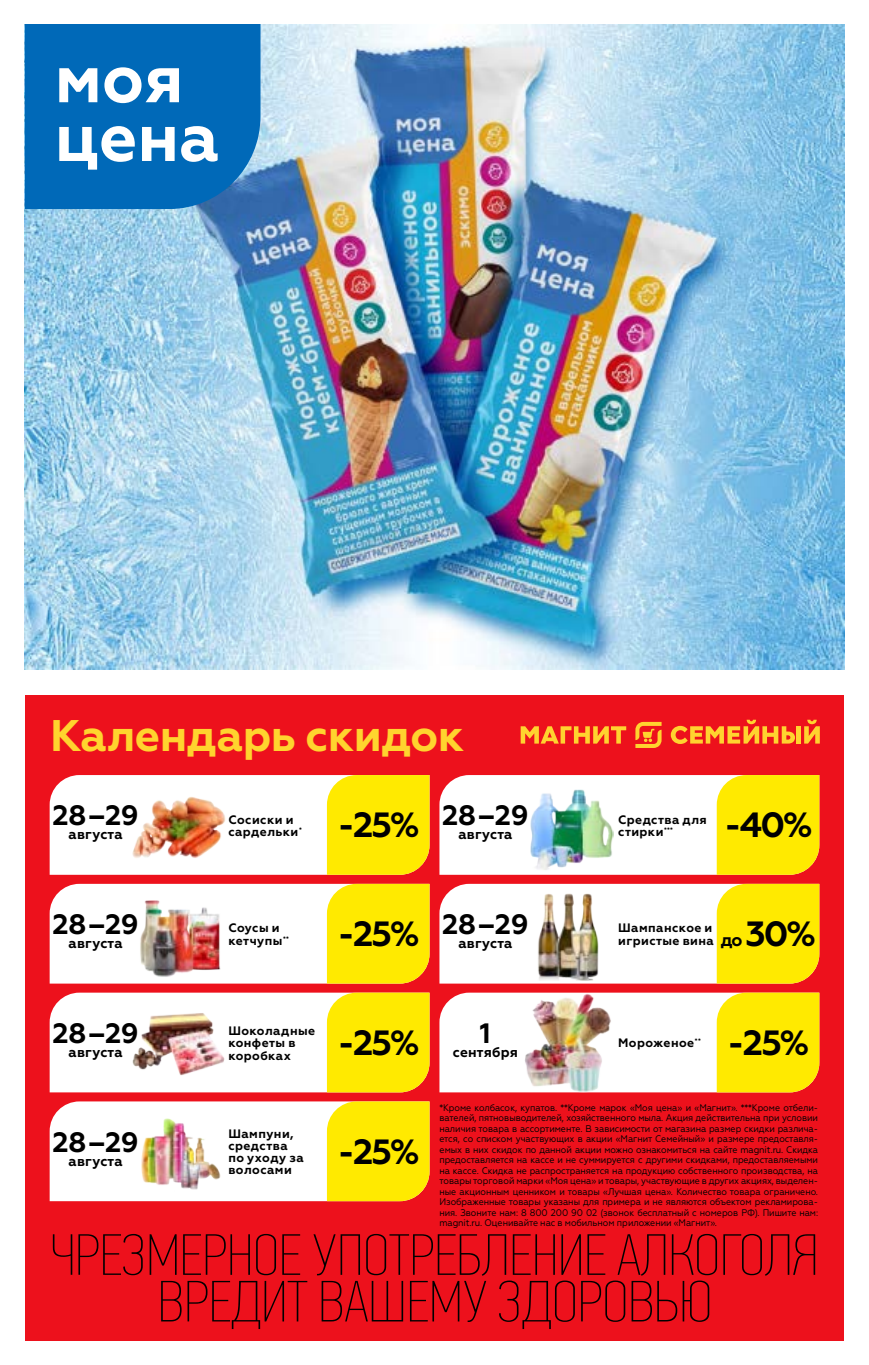
<style>
.page{position:relative;width:869px;height:1365px;background:#fff}
.page>*{position:absolute;margin:0;border:0;box-sizing:border-box;transform-origin:0 0}
.t1{font:700 44.27px "Geometria";letter-spacing:-.01em;color:#ffd42e}
.t2{font:700 35px "Geometria";letter-spacing:-.05em;color:#000}
.t3{font:700 28px "Geometria";letter-spacing:-.01em;color:#000}
.t4{font:700 14px "Geometria";letter-spacing:.015em;color:#000}
.t5{font:700 12.25px/12.2px "Geometria";letter-spacing:.035em;color:#000}
.t6{font:9.62px/10.5px "Geometria";letter-spacing:-.01em;color:#000;text-align:justify;scale:.92 1}
.s1{font-size:17.5px}
</style>
<div class="page">
<img style="left:25px;top:25px;width:818px;height:645px">
<svg style="left:25px;top:25px;width:235px;height:184px;background:#247dc1"></svg>
<div style="left:25px;top:694px;width:818px;height:645px;background:#ed111c"></div>
<svg style="left:53px;top:1233px;width:761px;height:95px"></svg>
<svg style="left:520px;top:726px;width:106px;height:17px"></svg>
<hr style="left:796px;top:726px;width:4px;height:17px;background:#ffd32f">
<svg style="left:804px;top:719px;width:15px;height:24px"></svg>
<svg style="left:670px;top:719px;width:124px;height:25px"></svg>
<svg style="left:635px;top:721px;width:26px;height:27px"></svg>
<svg style="left:50px;top:775px;width:379px;height:99px;background:#f9eaa8"></svg>
<svg style="left:439px;top:775px;width:380px;height:99px;background:#efeeb0"></svg>
<svg style="left:50px;top:883px;width:379px;height:100px;background:#f5e4a7"></svg>
<svg style="left:50px;top:992px;width:379px;height:100px;background:#f7eaad"></svg>
<svg style="left:50px;top:1101px;width:379px;height:99px;background:#f9eeaf"></svg>
<svg style="left:439px;top:883px;width:380px;height:100px;background:#f3e8a9"></svg>
<img style="left:439px;top:992px;width:380px;height:100px">
<p class="t1" style="left:50px;top:708px;width:415px">Календарь скидок</p>
<p class="t3" style="left:52px;top:798px;width:88px">28–29</p>
<p class="t4" style="left:68px;top:826px;width:56px">августа</p>
<p class="t5" style="left:228px;top:813px;width:75px">Сосиски и сардельки<sup>*</sup></p>
<p class="t2" style="left:337px;top:804px;width:83px">-25%</p>
<p class="t3" style="left:442px;top:798px;width:88px">28–29</p>
<p class="t4" style="left:458px;top:826px;width:56px">августа</p>
<p class="t3" style="left:52px;top:907px;width:88px">28–29</p>
<p class="t4" style="left:68px;top:934px;width:56px">августа</p>
<p class="t5" style="left:228px;top:922px;width:62px">Соусы и кетчупы<sup>**</sup></p>
<p class="t2" style="left:337px;top:912px;width:83px">-25%</p>
<p class="t3" style="left:442px;top:907px;width:88px">28–29</p>
<p class="t4" style="left:458px;top:934px;width:56px">августа</p>
<p class="t3" style="left:52px;top:1016px;width:88px">28–29</p>
<p class="t4" style="left:68px;top:1043px;width:56px">августа</p>
<p class="t5" style="left:228px;top:1024px;width:88px">Шоколадные конфеты в коробках</p>
<p class="t2" style="left:337px;top:1021px;width:83px">-25%</p>
<p class="t3" style="left:479px;top:1016px;width:12px">1</p>
<p class="t4" style="left:452px;top:1043px;width:66px">сентября</p>
<p class="t5" style="left:618px;top:813px;width:90px">Средства для стирки<sup>***</sup></p>
<p class="t2" style="left:723px;top:804px;width:90px">-40%</p>
<p class="t2" style="left:720px;top:912px;width:96px"><span class="s1">до</span> 30%</p>
<p class="t5" style="left:618px;top:922px;width:97px">Шампанское и игристые вина</p>
<p class="t5" style="left:618px;top:1036px;width:84px">Мороженое<sup>**</sup></p>
<p class="t2" style="left:726px;top:1021px;width:83px">-25%</p>
<p class="t3" style="left:52px;top:1125px;width:88px">28–29</p>
<p class="t4" style="left:68px;top:1152px;width:56px">августа</p>
<p class="t5" style="left:228px;top:1127px;width:77px">Шампуни, средства по уходу за волосами</p>
<p class="t2" style="left:337px;top:1130px;width:83px">-25%</p>
<p class="t6" style="left:439px;top:1101px;width:413px">*Кроме колбасок, купатов. **Кроме марок «Моя цена» и «Магнит». ***Кроме отбели&shy;вателей, пятновыводителей, хозяйственного мыла. Акция действительна при условии наличия товара в ассортименте. В зависимости от магазина размер скидки различа&shy;ется, со списком участвующих в акции «Магнит Семейный» и размере предоставля&shy;емых в них скидок по данной акции можно ознакомиться на сайте magnit.ru. Скидка предоставляется на кассе и не суммируется с другими скидками, предоставляемыми на кассе. Скидка не распространяется на продукцию собственного производства, на товары торговой марки «Моя цена» и товары, участвующие в других акциях, выделен&shy;ные акционным ценником и товары «Лучшая цена». Количество товара ограничено.<br>Изображенные товары указаны для примера и не являются объектом рекламирова&shy;ния. Звоните нам: 8 800 200 90 02 (звонок бесплатный с номеров РФ). Пишите нам: magnit.ru. Оценивайте нас в мобильном приложении «Магнит».</p>
</div>
